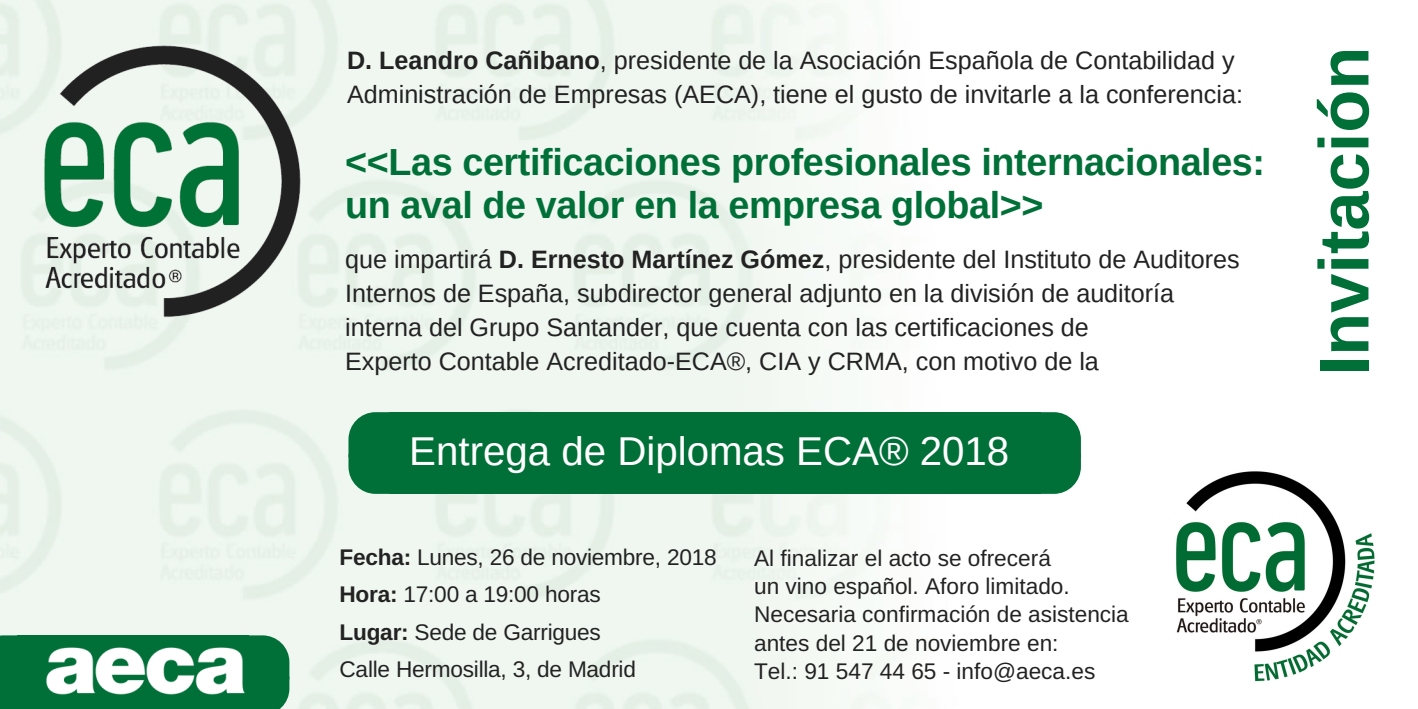
<style>
.page{position:relative;width:1418px;height:709px;background:#fff}
.page>*{position:absolute;margin:0;border:0;box-sizing:border-box;transform-origin:0 0}
.t1{font:700 70.5px "Arimo";color:#017038}
.t2{font:40.25px "Arimo";color:#fff}
.t3{font:700 37.75px/43px "Arimo";letter-spacing:-.01em;color:#017038}
.t4{font:25.25px/33.8px "Arimo";color:#222}
.t5{font:22.75px/28px "Arimo";color:#222}
.s1{font-weight:700}
</style>
<div class="page">
<img style="left:0;top:0;width:889px;height:709px">
<img style="left:36px;top:45px;width:273px;height:276px">
<img style="left:1176px;top:471px;width:199px;height:211px">
<div style="left:389px;top:412px;width:651px;height:45px;background:#017038"></div>
<div style="left:389px;top:454px;width:651px;height:40px;background:#017038"></div>
<svg style="left:348px;top:412px;width:41px;height:82px;background:#1b7e4c"></svg>
<svg style="left:1040px;top:412px;width:40px;height:82px;background:#177c49"></svg>
<div style="left:17px;top:635px;width:232px;height:44px;background:#017038"></div>
<div style="left:17px;top:676px;width:232px;height:33px;background:#017038"></div>
<svg style="left:0;top:635px;width:17px;height:74px"></svg>
<svg style="left:249px;top:635px;width:40px;height:74px;background:#127945"></svg>
<img style="left:46px;top:647px;width:199px;height:48px">
<p class="t4" style="left:347px;top:44px;width:897px"><span class="s1">D. Leandro Cañibano</span>, presidente de la Asociación Española de Contabilidad y<br>Administración de Empresas (AECA), tiene el gusto de invitarle a la conferencia:</p>
<h3 class="t3" style="left:345px;top:140px;width:921px">&lt;&lt;Las certificaciones profesionales internacionales: un aval de valor en la empresa global&gt;&gt;</h3>
<p class="t4" style="left:345px;top:242px;width:896px">que impartirá <span class="s1">D. Ernesto Martínez Gómez</span>, presidente del Instituto de Auditores Internos de España, subdirector general adjunto en la división de auditoría interna del Grupo Santander, que cuenta con las certificaciones de<br>Experto Contable Acreditado-ECA®, CIA y CRMA, con motivo de la</p>
<h2 class="t2" style="left:409px;top:429px;width:601px">Entrega de Diplomas ECA® 2018</h2>
<p class="t5" style="left:339px;top:538px;width:379px;line-height:37.5px"><span class="s1">Fecha:</span> Lunes, 26 de noviembre, 2018<br><span class="s1">Hora:</span> 17:00 a 19:00 horas<br><span class="s1">Lugar:</span> Sede de Garrigues<br>Calle Hermosilla, 3, de Madrid</p>
<p class="t5" style="left:754px;top:544px;width:376px">Al finalizar el acto se ofrecerá<br>un vino español. Aforo limitado.<br>Necesaria confirmación de asistencia antes del 21 de noviembre en:<br>Tel.: 91 547 44 65 - info@aeca.es</p>
<h1 class="t1" style="left:1304px;top:375px;width:330px;rotate:-90deg">Invitación</h1>
</div>
